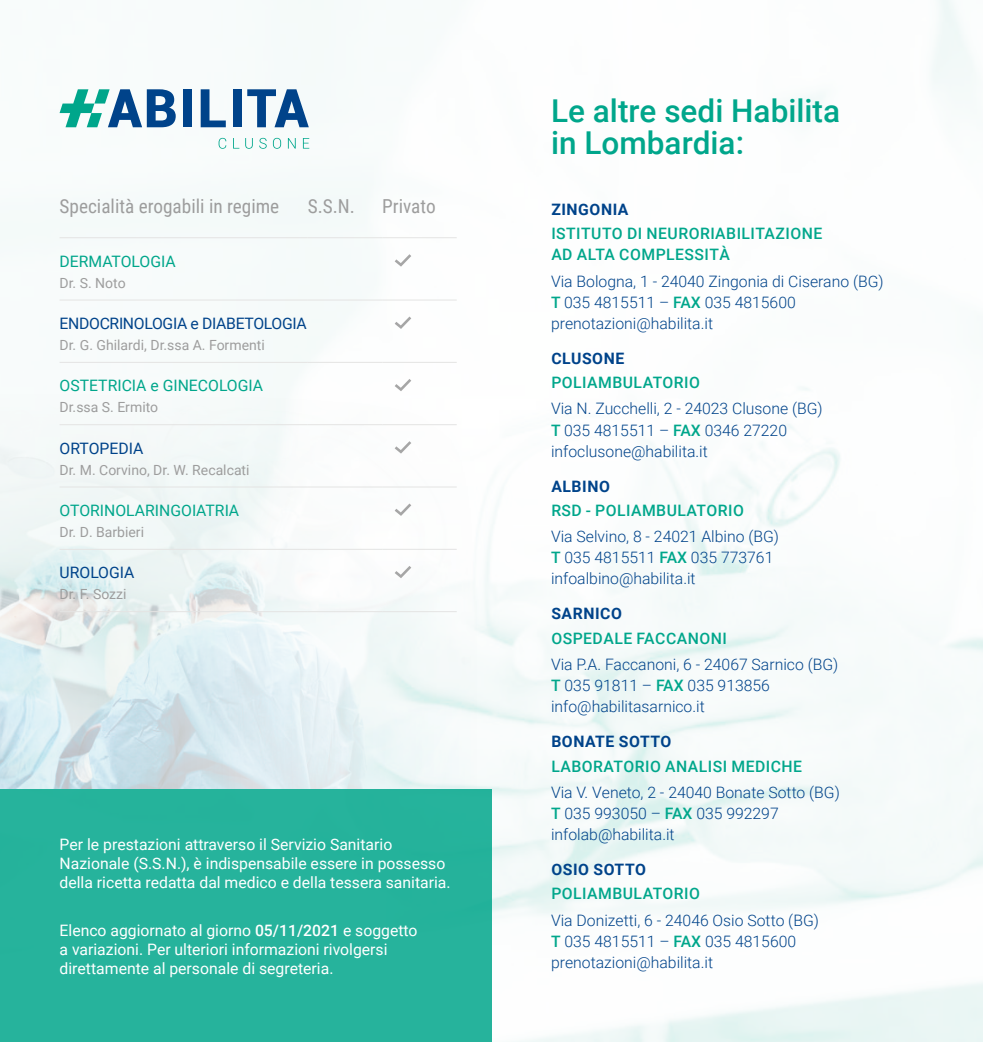
<style>
.page{position:relative;width:983px;height:1042px;background:#fff}
.page>*{position:absolute;margin:0;border:0;box-sizing:border-box;transform-origin:0 0}
.t1{font:500 31.5px/31.5px "Roboto";color:#00a68b}
.t2{font:19.25px "Roboto Condensed";color:#9d9d9d}
.t3{font:300 15.75px/21px "Roboto";color:#00438a}
.t4{font:15.75px/18.9px "Roboto";color:#fff}
.t5{font:500 15.75px/21px "Roboto";letter-spacing:.03em;color:#00a68b}
.t6{font:15.75px "Roboto";color:#00a68b}
.t7{font:700 15.75px "Roboto";letter-spacing:.035em;color:#00438a}
.t8{font:15.75px "Roboto";letter-spacing:-.02em;color:#00438a}
.t9{font:15.75px "Roboto";color:#00438a}
.t10{font:14px "Roboto";color:#9d9d9d}
.s1{font-weight:500}
.s2{font-weight:500;color:#00a68b}
</style>
<div class="page">
<img style="left:0;top:0;width:982px;height:1042px">
<div style="left:183px;top:89px;width:9px;height:38px;background:#00438a"></div>
<svg style="left:201px;top:89px;width:25px;height:38px"></svg>
<div style="left:233px;top:89px;width:9px;height:38px;background:#00438a"></div>
<svg style="left:247px;top:89px;width:62px;height:38px"></svg>
<svg style="left:60px;top:89px;width:116px;height:38px"></svg>
<svg style="left:218px;top:138px;width:8px;height:11px"></svg>
<svg style="left:233px;top:138px;width:6px;height:11px"></svg>
<svg style="left:245px;top:138px;width:8px;height:11px"></svg>
<svg style="left:259px;top:138px;width:8px;height:11px"></svg>
<svg style="left:273px;top:138px;width:8px;height:11px"></svg>
<svg style="left:288px;top:138px;width:7px;height:11px"></svg>
<svg style="left:303px;top:138px;width:6px;height:11px"></svg>
<div style="left:0;top:789px;width:491px;height:253px;background:#26b39c"></div>
<img style="left:0;top:367px;width:491px;height:422px">
<hr style="left:308px;top:237px;width:74px;height:1px;background:#e4e4e3">
<hr style="left:382px;top:237px;width:74px;height:1px;background:#e4e4e3">
<hr style="left:308px;top:300px;width:74px;height:1px;background:#e4e4e3">
<hr style="left:382px;top:300px;width:74px;height:1px;background:#e4e4e3">
<hr style="left:308px;top:362px;width:74px;height:1px;background:#e4e4e3">
<hr style="left:382px;top:362px;width:74px;height:1px;background:#e4e4e3">
<hr style="left:308px;top:424px;width:74px;height:1px;background:#e4e4e3">
<hr style="left:382px;top:424px;width:74px;height:1px;background:#e4e4e3">
<hr style="left:308px;top:486px;width:74px;height:1px;background:#e4e4e3">
<hr style="left:382px;top:486px;width:74px;height:1px;background:#e4e4e3">
<hr style="left:308px;top:549px;width:74px;height:1px;background:#e4e4e3">
<hr style="left:382px;top:549px;width:74px;height:1px;background:#e4e4e3">
<hr style="left:308px;top:611px;width:74px;height:1px;background:#e4e4e3">
<hr style="left:382px;top:611px;width:74px;height:1px;background:#e4e4e3">
<hr style="left:60px;top:237px;width:248px;height:1px;background:#e4e4e3">
<hr style="left:60px;top:300px;width:248px;height:1px;background:#e4e4e3">
<hr style="left:60px;top:362px;width:248px;height:1px;background:#e4e4e3">
<hr style="left:60px;top:424px;width:248px;height:1px;background:#e4e4e3">
<hr style="left:60px;top:486px;width:248px;height:1px;background:#e4e4e3">
<hr style="left:60px;top:549px;width:248px;height:1px;background:#e4e4e3">
<hr style="left:60px;top:611px;width:248px;height:1px;background:#e4e4e3">
<svg style="left:394px;top:254px;width:17px;height:13px"></svg>
<svg style="left:394px;top:316px;width:17px;height:13px"></svg>
<svg style="left:394px;top:379px;width:17px;height:12px"></svg>
<svg style="left:394px;top:441px;width:17px;height:12px"></svg>
<svg style="left:394px;top:503px;width:17px;height:13px"></svg>
<svg style="left:394px;top:566px;width:17px;height:12px"></svg>
<p class="t2" style="left:60px;top:193px;width:221px">Specialità erogabili in regime</p>
<p class="t2" style="left:308px;top:193px;width:49px">S.S.N.</p>
<p class="t2" style="left:382px;top:193px;width:55px">Privato</p>
<p class="t6" style="left:60px;top:250px;width:118px">DERMATOLOGIA</p>
<p class="t10" style="left:60px;top:273px;width:68px">Dr. S. Noto</p>
<p class="t8" style="left:60px;top:312px;width:248px">ENDOCRINOLOGIA e DIABETOLOGIA</p>
<p class="t10" style="left:60px;top:335px;width:207px">Dr. G. Ghilardi, Dr.ssa A. Formenti</p>
<p class="t6" style="left:60px;top:375px;width:205px">OSTETRICIA e GINECOLOGIA</p>
<p class="t10" style="left:60px;top:397px;width:100px">Dr.ssa S. Ermito</p>
<p class="t9" style="left:60px;top:437px;width:85px">ORTOPEDIA</p>
<p class="t10" style="left:60px;top:460px;width:191px">Dr. M. Corvino, Dr. W. Recalcati</p>
<p class="t6" style="left:60px;top:499px;width:181px">OTORINOLARINGOIATRIA</p>
<p class="t10" style="left:60px;top:522px;width:86px">Dr. D. Barbieri</p>
<p class="t9" style="left:60px;top:561px;width:76px">UROLOGIA</p>
<p class="t10" style="left:60px;top:584px;width:68px">Dr. F. Sozzi</p>
<p class="t4" style="left:60px;top:835px;width:392px">Per le prestazioni attraverso il Servizio Sanitario<br>Nazionale (S.S.N.), è indispensabile essere in possesso della ricetta redatta dal medico e della tessera sanitaria.</p>
<p class="t4" style="left:60px;top:920px;width:359px">Elenco aggiornato al giorno <span class="s1">05/11/2021</span> e soggetto a variazioni. Per ulteriori informazioni rivolgersi direttamente al personale di segreteria.</p>
<h1 class="t1" style="left:551px;top:94px;width:290px">Le altre sedi Habilita in Lombardia:</h1>
<p class="t7" style="left:551px;top:198px;width:79px">ZINGONIA</p>
<p class="t5" style="left:551px;top:223px;width:272px">ISTITUTO DI NEURORIABILITAZIONE<br>AD ALTA COMPLESSITÀ</p>
<p class="t3" style="left:551px;top:270px;width:334px">Via Bologna, 1 - 24040 Zingonia di Ciserano (BG)<br><span class="s2">T</span> 035 4815511 – <span class="s2">FAX</span> 035 4815600 prenotazioni@habilita.it</p>
<p class="t7" style="left:551px;top:347px;width:74px">CLUSONE</p>
<p class="t5" style="left:551px;top:371px;width:150px">POLIAMBULATORIO</p>
<p class="t3" style="left:551px;top:398px;width:273px">Via N. Zucchelli, 2 - 24023 Clusone (BG)<br><span class="s2">T</span> 035 4815511 – <span class="s2">FAX</span> 0346 27220 infoclusone@habilita.it</p>
<p class="t7" style="left:551px;top:475px;width:60px">ALBINO</p>
<p class="t5" style="left:551px;top:499px;width:194px">RSD - POLIAMBULATORIO</p>
<p class="t3" style="left:551px;top:525px;width:229px">Via Selvino, 8 - 24021 Albino (BG)<br><span class="s2">T</span> 035 4815511 <span class="s2">FAX</span> 035 773761 infoalbino@habilita.it</p>
<p class="t7" style="left:551px;top:603px;width:72px">SARNICO</p>
<p class="t5" style="left:551px;top:627px;width:177px">OSPEDALE FACCANONI</p>
<p class="t3" style="left:551px;top:653px;width:289px">Via P.A. Faccanoni, 6 - 24067 Sarnico (BG)<br><span class="s2">T</span> 035 91811 – <span class="s2">FAX</span> 035 913856 info@habilitasarnico.it</p>
<p class="t7" style="left:551px;top:730px;width:121px">BONATE SOTTO</p>
<p class="t5" style="left:551px;top:755px;width:252px">LABORATORIO ANALISI MEDICHE</p>
<p class="t3" style="left:551px;top:781px;width:290px">Via V. Veneto, 2 - 24040 Bonate Sotto (BG)<br><span class="s2">T</span> 035 993050 – <span class="s2">FAX</span> 035 992297 infolab@habilita.it</p>
<p class="t7" style="left:551px;top:858px;width:96px">OSIO SOTTO</p>
<p class="t5" style="left:551px;top:882px;width:150px">POLIAMBULATORIO</p>
<p class="t3" style="left:551px;top:909px;width:269px">Via Donizetti, 6 - 24046 Osio Sotto (BG)<br><span class="s2">T</span> 035 4815511 – <span class="s2">FAX</span> 035 4815600 prenotazioni@habilita.it</p>
</div>
